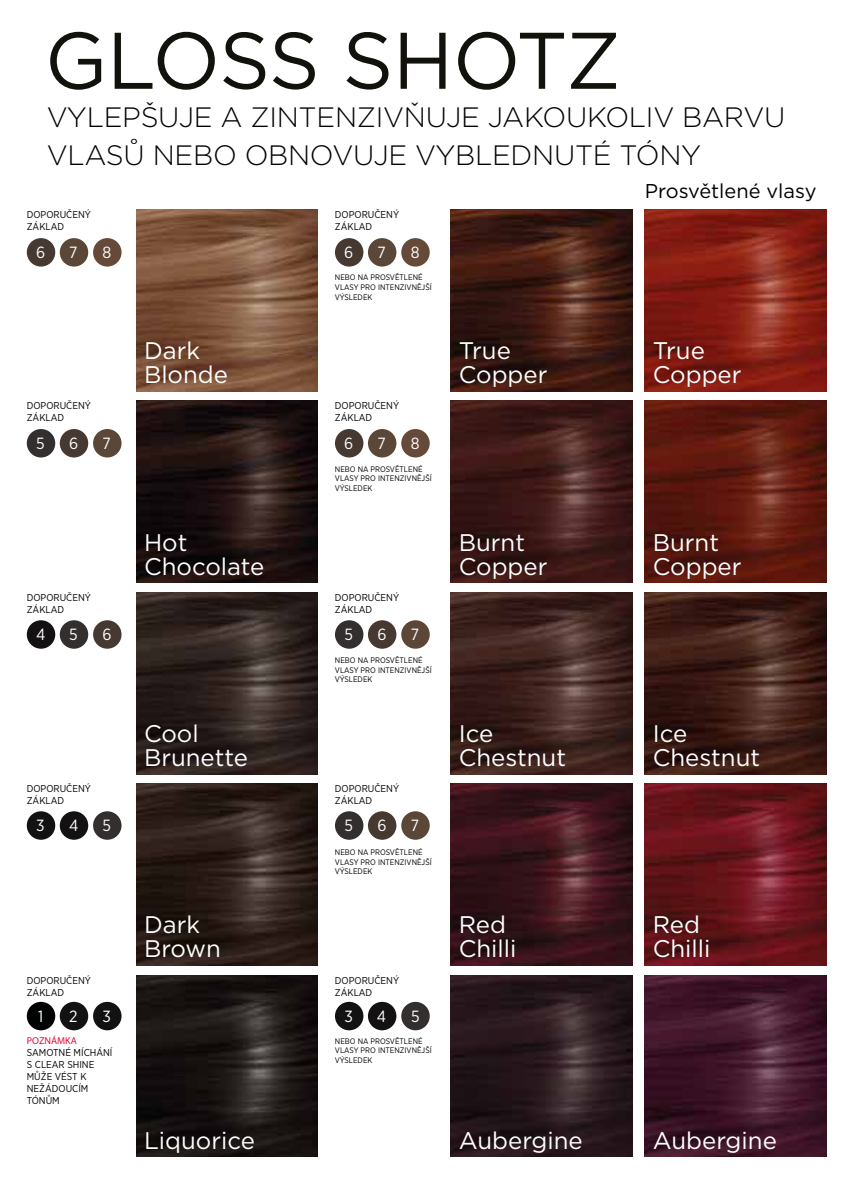
<style>
.page{position:relative;width:842px;height:1191px;background:#fff}
.page>*{position:absolute;margin:0;border:0;box-sizing:border-box;transform-origin:0 0}
.t1{font:80px "Gotham";letter-spacing:-.02em;color:#12110b}
.t2{font:300 28px/37.8px "Gotham";letter-spacing:-.01em;color:#010202}
.t3{font:24px/24px "Gotham";color:#fff}
.t4{font:20px "Gotham";color:#000}
.t5{font:16.2px "Gotham Narrow";color:#fff}
.t6{font:10px/12px "Gotham Narrow";color:#020203}
.t7{font:500 10px "Gotham Narrow";color:#e20c39}
.t8{font:8px/9.6px "Gotham Narrow";color:#020203}
</style>
<div class="page">
<img style="left:136px;top:210px;width:182px;height:181px">
<img style="left:136px;top:975px;width:182px;height:181px">
<img style="left:136px;top:783px;width:182px;height:182px">
<img style="left:136px;top:592px;width:182px;height:182px">
<img style="left:136px;top:401px;width:182px;height:182px">
<img style="left:451px;top:210px;width:181px;height:181px">
<img style="left:451px;top:975px;width:181px;height:181px">
<img style="left:451px;top:783px;width:181px;height:182px">
<img style="left:451px;top:592px;width:181px;height:182px">
<img style="left:451px;top:401px;width:181px;height:182px">
<img style="left:645px;top:210px;width:181px;height:181px">
<img style="left:645px;top:975px;width:181px;height:181px">
<img style="left:645px;top:783px;width:181px;height:182px">
<img style="left:645px;top:592px;width:181px;height:182px">
<img style="left:645px;top:401px;width:181px;height:182px">
<div style="left:335px;top:238px;width:28px;height:28px;background:#463932;border-radius:50%"></div>
<div style="left:368px;top:238px;width:28px;height:28px;background:#5a4738;border-radius:50%"></div>
<div style="left:401px;top:238px;width:29px;height:28px;background:#664a39;border-radius:50%"></div>
<div style="left:335px;top:429px;width:28px;height:28px;background:#463932;border-radius:50%"></div>
<div style="left:368px;top:429px;width:28px;height:28px;background:#5a4738;border-radius:50%"></div>
<div style="left:401px;top:429px;width:29px;height:28px;background:#664a39;border-radius:50%"></div>
<div style="left:335px;top:620px;width:28px;height:28px;background:#332f2f;border-radius:50%"></div>
<div style="left:368px;top:620px;width:28px;height:28px;background:#463932;border-radius:50%"></div>
<div style="left:401px;top:620px;width:29px;height:28px;background:#5a4738;border-radius:50%"></div>
<div style="left:335px;top:811px;width:28px;height:28px;background:#332f2f;border-radius:50%"></div>
<div style="left:368px;top:811px;width:28px;height:28px;background:#463932;border-radius:50%"></div>
<div style="left:401px;top:811px;width:29px;height:28px;background:#5a4738;border-radius:50%"></div>
<div style="left:335px;top:1001px;width:28px;height:29px;background:#131213;border-radius:50%"></div>
<div style="left:368px;top:1001px;width:28px;height:29px;background:#141113;border-radius:50%"></div>
<div style="left:401px;top:1001px;width:29px;height:29px;background:#332f2f;border-radius:50%"></div>
<div style="left:27px;top:238px;width:28px;height:28px;background:#463932;border-radius:50%"></div>
<div style="left:60px;top:238px;width:28px;height:28px;background:#5a4738;border-radius:50%"></div>
<div style="left:93px;top:238px;width:29px;height:28px;background:#664a39;border-radius:50%"></div>
<div style="left:27px;top:429px;width:28px;height:28px;background:#332f2f;border-radius:50%"></div>
<div style="left:60px;top:429px;width:28px;height:28px;background:#463932;border-radius:50%"></div>
<div style="left:93px;top:429px;width:29px;height:28px;background:#5a4738;border-radius:50%"></div>
<div style="left:27px;top:620px;width:28px;height:28px;background:#141113;border-radius:50%"></div>
<div style="left:60px;top:620px;width:28px;height:28px;background:#332f2f;border-radius:50%"></div>
<div style="left:93px;top:620px;width:29px;height:28px;background:#463932;border-radius:50%"></div>
<div style="left:27px;top:811px;width:28px;height:28px;background:#131213;border-radius:50%"></div>
<div style="left:60px;top:811px;width:28px;height:28px;background:#141113;border-radius:50%"></div>
<div style="left:93px;top:811px;width:29px;height:28px;background:#332f2f;border-radius:50%"></div>
<div style="left:27px;top:1001px;width:28px;height:29px;background:#010202;border-radius:50%"></div>
<div style="left:60px;top:1001px;width:28px;height:29px;background:#121213;border-radius:50%"></div>
<div style="left:93px;top:1001px;width:29px;height:29px;background:#131213;border-radius:50%"></div>
<h1 class="t1" style="left:45px;top:9px;width:578px">GLOSS SHOTZ</h1>
<h2 class="t2" style="left:47px;top:98px;width:740px">VYLEPŠUJE A ZINTENZIVŇUJE JAKOUKOLIV BARVU<br>VLASŮ NEBO OBNOVUJE VYBLEDNUTÉ TÓNY</h2>
<p class="t6" style="left:27px;top:208px;width:66px">DOPORUČENÝ<br>ZÁKLAD</p>
<h3 class="t5" style="left:36px;top:242px;width:11px">6</h3>
<h3 class="t5" style="left:69px;top:242px;width:10px">7</h3>
<h3 class="t5" style="left:103px;top:242px;width:10px">8</h3>
<p class="t6" style="left:27px;top:400px;width:66px">DOPORUČENÝ<br>ZÁKLAD</p>
<h3 class="t5" style="left:36px;top:433px;width:10px">5</h3>
<h3 class="t5" style="left:69px;top:433px;width:11px">6</h3>
<h3 class="t5" style="left:103px;top:433px;width:10px">7</h3>
<h3 class="t3" style="left:144px;top:338px;width:86px">Dark<br>Blonde</h3>
<p class="t6" style="left:27px;top:591px;width:66px">DOPORUČENÝ<br>ZÁKLAD</p>
<h3 class="t5" style="left:36px;top:624px;width:11px">4</h3>
<h3 class="t5" style="left:69px;top:624px;width:10px">5</h3>
<h3 class="t5" style="left:103px;top:624px;width:11px">6</h3>
<p class="t6" style="left:27px;top:782px;width:66px">DOPORUČENÝ<br>ZÁKLAD</p>
<h3 class="t5" style="left:36px;top:815px;width:10px">3</h3>
<h3 class="t5" style="left:69px;top:815px;width:11px">4</h3>
<h3 class="t5" style="left:103px;top:815px;width:10px">5</h3>
<h3 class="t3" style="left:144px;top:529px;width:122px">Hot<br>Chocolate</h3>
<h3 class="t3" style="left:144px;top:721px;width:106px">Cool<br>Brunette</h3>
<p class="t6" style="left:27px;top:973px;width:66px">DOPORUČENÝ<br>ZÁKLAD</p>
<h3 class="t5" style="left:38px;top:1005px;width:7px">1</h3>
<h3 class="t5" style="left:69px;top:1005px;width:10px">2</h3>
<h3 class="t5" style="left:103px;top:1005px;width:10px">3</h3>
<p class="t7" style="left:27px;top:1034px;width:52px">POZNÁMKA</p>
<p class="t6" style="left:27px;top:1045px;width:87px">SAMOTNÉ MÍCHÁNÍ<br>S CLEAR SHINE<br>MŮŽE VÉST K<br>NEŽÁDOUCÍM<br>TÓNŮM</p>
<h3 class="t3" style="left:144px;top:912px;width:78px">Dark<br>Brown</h3>
<h3 class="t3" style="left:144px;top:1127px;width:112px">Liquorice</h3>
<p class="t6" style="left:335px;top:208px;width:66px">DOPORUČENÝ<br>ZÁKLAD</p>
<h3 class="t5" style="left:344px;top:242px;width:11px">6</h3>
<h3 class="t5" style="left:377px;top:242px;width:10px">7</h3>
<h3 class="t5" style="left:411px;top:242px;width:10px">8</h3>
<p class="t8" style="left:335px;top:273px;width:98px">NEBO NA PROSVĚTLENÉ<br>VLASY PRO INTENZIVNĚJŠÍ<br>VÝSLEDEK</p>
<p class="t6" style="left:335px;top:400px;width:66px">DOPORUČENÝ<br>ZÁKLAD</p>
<h3 class="t5" style="left:344px;top:433px;width:11px">6</h3>
<h3 class="t5" style="left:377px;top:433px;width:10px">7</h3>
<h3 class="t5" style="left:411px;top:433px;width:10px">8</h3>
<p class="t8" style="left:335px;top:464px;width:98px">NEBO NA PROSVĚTLENÉ<br>VLASY PRO INTENZIVNĚJŠÍ<br>VÝSLEDEK</p>
<p class="t6" style="left:335px;top:591px;width:66px">DOPORUČENÝ<br>ZÁKLAD</p>
<h3 class="t5" style="left:344px;top:624px;width:10px">5</h3>
<h3 class="t5" style="left:377px;top:624px;width:11px">6</h3>
<h3 class="t5" style="left:411px;top:624px;width:10px">7</h3>
<p class="t8" style="left:335px;top:655px;width:98px">NEBO NA PROSVĚTLENÉ<br>VLASY PRO INTENZIVNĚJŠÍ<br>VÝSLEDEK</p>
<p class="t6" style="left:335px;top:782px;width:66px">DOPORUČENÝ<br>ZÁKLAD</p>
<h3 class="t5" style="left:344px;top:815px;width:10px">5</h3>
<h3 class="t5" style="left:377px;top:815px;width:11px">6</h3>
<h3 class="t5" style="left:411px;top:815px;width:10px">7</h3>
<p class="t8" style="left:335px;top:847px;width:98px">NEBO NA PROSVĚTLENÉ<br>VLASY PRO INTENZIVNĚJŠÍ<br>VÝSLEDEK</p>
<p class="t6" style="left:335px;top:973px;width:66px">DOPORUČENÝ<br>ZÁKLAD</p>
<h3 class="t5" style="left:344px;top:1005px;width:10px">3</h3>
<h3 class="t5" style="left:377px;top:1005px;width:11px">4</h3>
<h3 class="t5" style="left:411px;top:1005px;width:10px">5</h3>
<p class="t8" style="left:335px;top:1036px;width:98px">NEBO NA PROSVĚTLENÉ<br>VLASY PRO INTENZIVNĚJŠÍ<br>VÝSLEDEK</p>
<h3 class="t3" style="left:459px;top:338px;width:90px">True<br>Copper</h3>
<h3 class="t3" style="left:459px;top:529px;width:90px">Burnt<br>Copper</h3>
<h3 class="t3" style="left:459px;top:721px;width:109px">Ice<br>Chestnut</h3>
<h3 class="t3" style="left:459px;top:912px;width:59px">Red<br>Chilli</h3>
<h3 class="t3" style="left:459px;top:1127px;width:126px">Aubergine</h3>
<h3 class="t4" style="left:645px;top:178px;width:173px">Prosvětlené vlasy</h3>
<h3 class="t3" style="left:653px;top:338px;width:90px">True<br>Copper</h3>
<h3 class="t3" style="left:653px;top:529px;width:90px">Burnt<br>Copper</h3>
<h3 class="t3" style="left:653px;top:721px;width:109px">Ice<br>Chestnut</h3>
<h3 class="t3" style="left:653px;top:912px;width:59px">Red<br>Chilli</h3>
<h3 class="t3" style="left:653px;top:1127px;width:126px">Aubergine</h3>
</div>
